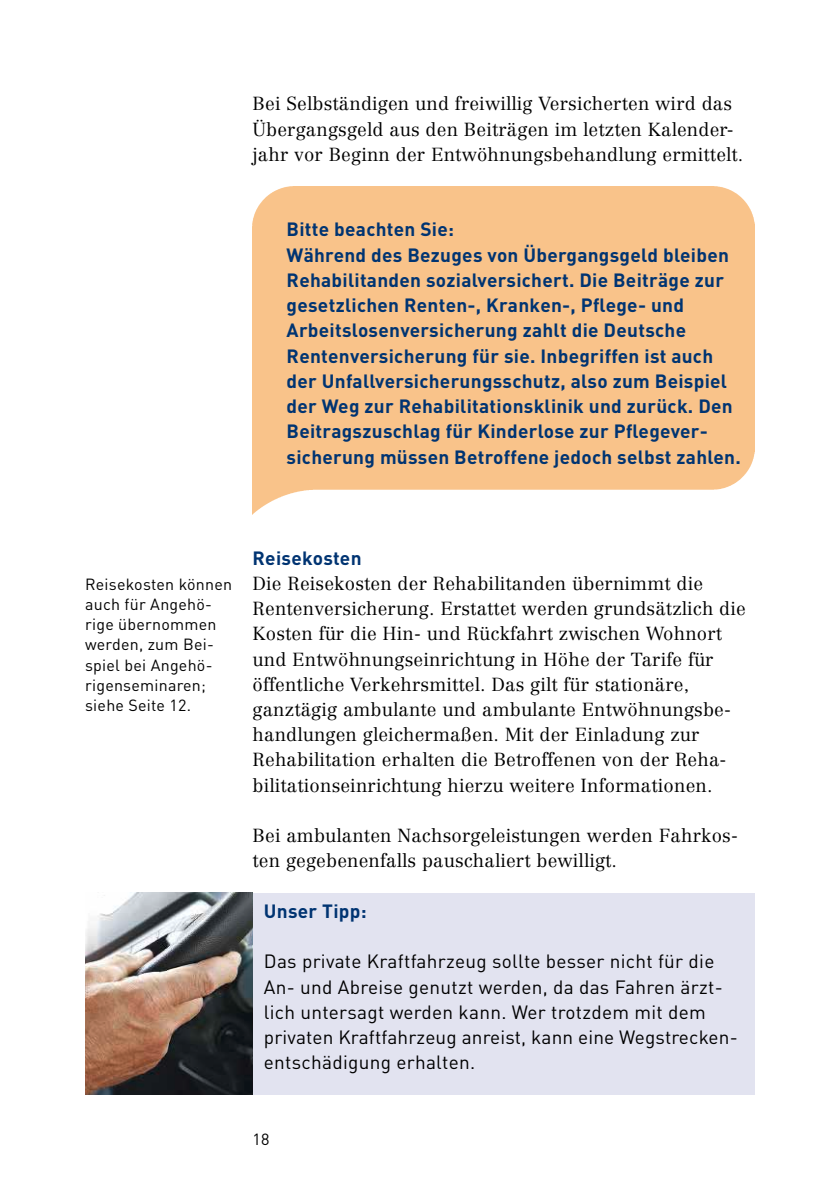
<style>
.page{position:relative;width:840px;height:1191px;background:#fff}
.page>*{position:absolute;margin:0;border:0;box-sizing:border-box;transform-origin:0 0}
.t1{font:700 19px/25.2px "DIN";letter-spacing:.015em;color:#003472}
.t2{font:19px/25.2px "DIN";letter-spacing:.015em;color:#000}
.t3{font:300 18.6px/25.2px "Centennial";letter-spacing:.01em;color:#000}
.t4{font:16px/20.2px "DIN";letter-spacing:.015em;color:#000}
</style>
<div class="page">
<div style="left:252px;top:892px;width:502px;height:202px;background:#e2e3f0"></div>
<img style="left:85px;top:892px;width:167px;height:202px">
<p class="t3" style="left:252px;top:91px;width:492px">Bei Selbständigen und freiwillig Versicherten wird das<br>Übergangsgeld aus den Beiträgen im letzten Kalender&shy;jahr vor Beginn der Entwöhnungsbehandlung ermittelt.</p>
<p class="t1" style="left:286px;top:216px;width:169px">Bitte beachten Sie:</p>
<p class="t1" style="left:286px;top:241px;width:455px">Während des Bezuges von Übergangsgeld bleiben Rehabilitanden sozialversichert. Die Beiträge zur gesetzlichen Renten-, Kranken-, Pflege- und<br>Ar beitslosenver sicherung zahlt die Deutsche Rentenversicherung für sie. Inbegriffen ist auch der Un fallversicherungsschutz, also zum Beispiel der Weg zur Rehabilitationsklinik und zurück. Den Beitragszuschlag für Kinderlose zur Pflegever&shy;sicherung müssen Betroffene jedoch selbst zahlen.</p>
<p class="t4" style="left:85px;top:573px;width:148px">Reisekosten können auch für Angehö&shy;rige übernommen werden, zum Bei&shy;spiel bei Angehö&shy;rigenseminaren; siehe Seite 12.</p>
<h3 class="t1" style="left:252px;top:544px;width:110px">Reisekosten</h3>
<p class="t3" style="left:252px;top:570px;width:494px">Die Reisekosten der Rehabilitanden übernimmt die Rentenversicherung. Erstattet werden grundsätzlich die Kosten für die Hin- und Rückfahrt zwischen Wohnort und Entwöhnungs einrichtung in Höhe der Tarife für öffentliche Verkehrsmittel. Das gilt für stationäre, ganztägig ambulante und ambulante Entwöhnungsbe&shy;handlungen gleicher maßen. Mit der Einladung zur Rehabilitation erhalten die Be troffenen von der Reha&shy;bilitations ein rich tung hierzu weitere Informa tionen.</p>
<p class="t3" style="left:252px;top:823px;width:486px">Bei ambulanten Nachsorgeleistungen werden Fahrkos&shy;ten gegebenenfalls pauschaliert bewilligt.</p>
<h3 class="t1" style="left:264px;top:897px;width:104px">Unser Tipp:</h3>
<p class="t2" style="left:264px;top:948px;width:475px">Das private Kraftfahrzeug sollte besser nicht für die An- und Abreise genutzt werden, da das Fahren ärzt&shy;lich untersagt werden kann. Wer trotzdem mit dem privaten Kraftfahrzeug anreist, kann eine Weg strecken&shy;ent schädigung er halten.</p>
<p class="t4" style="left:252px;top:1128px;width:18px">18</p>
</div>
